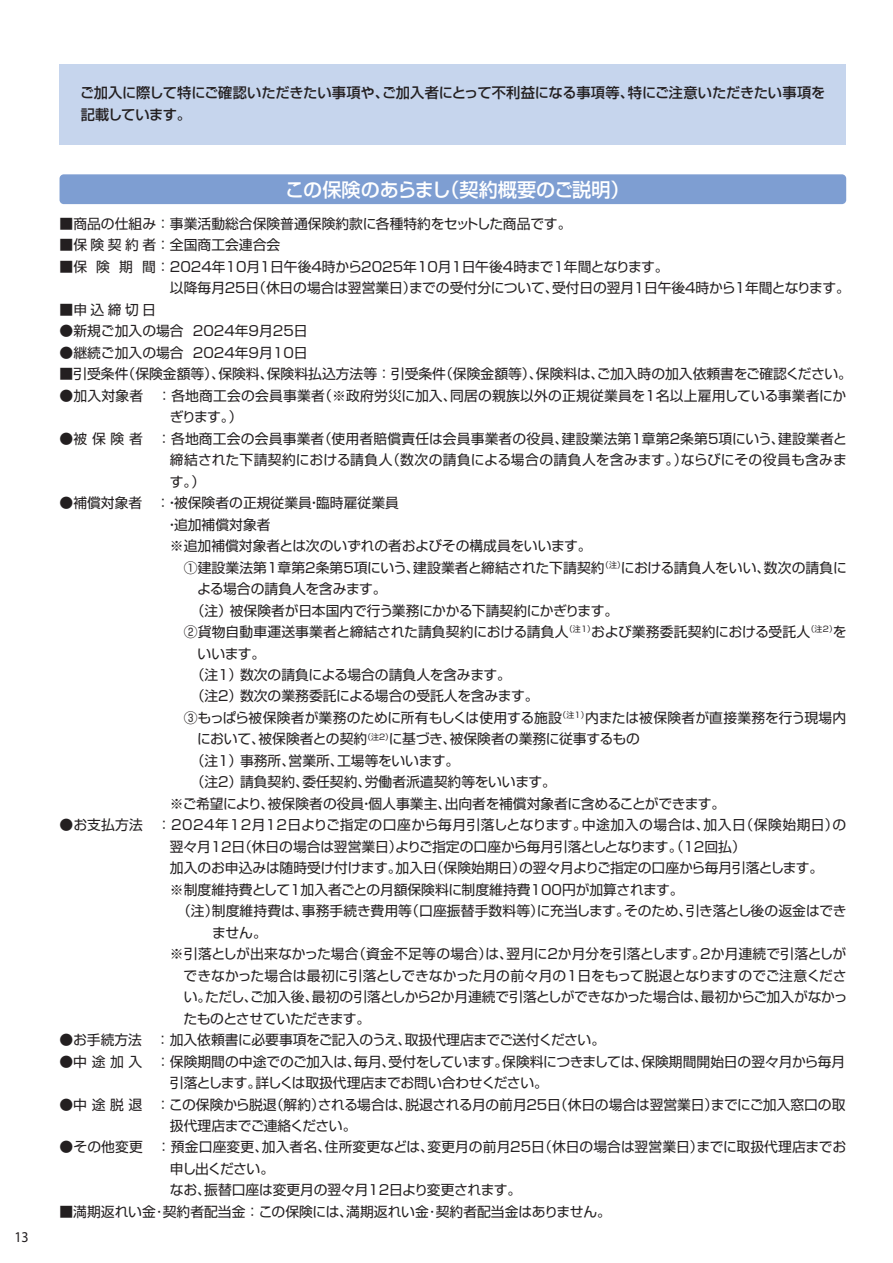
<style>
.page{position:relative;width:893px;height:1263px;background:#fff}
.page>*{position:absolute;margin:0;border:0;box-sizing:border-box;transform-origin:0 0}
.t1{font:19.2px "Shin Go Pro Medium 90 pv RKSJ H";color:#fff}
.t2{font:15px "Myriad Pro";color:#231f20;scale:.93 1}
.t3{font:14.25px/22.5px "Shin Go Pro Medium 90 pv RKSJ H";letter-spacing:-.01em;color:#231f20}
.t4{font:13.8px/21.5px "Shin Go Pro Regular 90 pv RKSJ H";color:#231f20}
.t5{font:13.8px "Shin Go Pro Regular 90 pv RKSJ H";letter-spacing:.04em;color:#231f20}
.t6{font:13.8px "Shin Go Pro Regular 90 pv RKSJ H";letter-spacing:-.02em;color:#231f20}
.t7{font:13.8px "Shin Go Pro Regular 90 pv RKSJ H";letter-spacing:-.035em;color:#231f20}
</style>
<div class="page">
<div style="left:60px;top:64px;width:786px;height:81px;background:#c6d5ed"></div>
<div style="left:60px;top:174px;width:786px;height:30px;background:#7e9ed2;border-radius:4px"></div>
<p class="t2" style="left:15px;top:1227px;width:17px">13</p>
<p class="t3" style="left:80px;top:79px;width:747px">ご加入に際して特にご確認いただきたい事項や、ご加入者にとって不利益になる事項等、特にご注意いただきたい事項を記載しています。</p>
<h1 class="t1" style="left:286px;top:174px;width:346px">この保険のあらまし（契約概要のご説明）</h1>
<p class="t4" style="left:60px;top:211px;width:513px">■商品の仕組み：事業活動総合保険普通保険約款に各種特約をセットした商品です。</p>
<p class="t4" style="left:60px;top:233px;width:222px">■保険契約者：全国商工会連合会</p>
<p class="t4" style="left:170px;top:254px;width:681px;text-indent:-110px">■保 険 期 間：2024年10月1日午後4時から2025年10月1日午後4時まで1年間となります。<br>以降毎月25日（休日の場合は翌営業日）までの受付分について、受付日の翌月１日午後４時から１年間となります。</p>
<p class="t4" style="left:60px;top:297px;width:98px">■申込締切日</p>
<p class="t4" style="left:60px;top:319px;width:263px">●新規ご加入の場合 2024年9月25日　</p>
<p class="t4" style="left:60px;top:340px;width:250px">●継続ご加入の場合 2024年9月10日</p>
<p class="t4" style="left:60px;top:362px;width:794px">■引受条件（保険金額等）、保険料、保険料払込方法等：引受条件（保険金額等）、保険料は、ご加入時の加入依頼書をご確認ください。</p>
<p class="t4" style="left:170px;top:383px;width:678px;text-indent:-110px">●加入対象者　：各地商工会の会員事業者（※政府労災に加入、同居の親族以外の正規従業員を1名以上雇用している事業者にかぎります。）</p>
<p class="t4" style="left:170px;top:426px;width:679px;text-align:justify;text-indent:-110px">●被保険者　：各地商工会の会員事業者（使用者賠償責任は会員事業者の役員、建設業法第１章第２条第５項にいう、建設業者と締結された下請契約における請負人（数次の請負による場合の請負人を含みます。）ならびにその役員も含みます。）</p>
<p class="t4" style="left:60px;top:491px;width:341px">●補償対象者　：・被保険者の正規従業員・臨時雇従業員</p>
<p class="t4" style="left:165px;top:512px;width:107px">・追加補償対象者</p>
<p class="t4" style="left:170px;top:533px;width:423px">※追加補償対象者とは次のいずれの者およびその構成員をいいます。</p>
<p class="t4" style="left:184px;top:555px;width:664px">①建設業法第１章第２条第５項にいう、建設業者と締結された下請契約<sup>（注）</sup>における請負人をいい、数次の請負に</p>
<p class="t4" style="left:197px;top:576px;width:191px">よる場合の請負人を含みます。</p>
<p class="t6" style="left:191px;top:599px;width:429px">（注）被保険者が日本国内で行う業務にかかる下請契約にかぎります。</p>
<p class="t4" style="left:184px;top:619px;width:664px">②貨物自動車運送事業者と締結された請負契約における請負人<sup>（注１）</sup>および業務委託契約における受託人<sup>（注２）</sup>を</p>
<p class="t4" style="left:198px;top:641px;width:69px">いいます。</p>
<p class="t4" style="left:191px;top:662px;width:322px">（注１）数次の請負による場合の請負人を含みます。</p>
<p class="t4" style="left:191px;top:684px;width:349px">（注２）数次の業務委託による場合の受託人を含みます。</p>
<p class="t4" style="left:184px;top:705px;width:664px">③もっぱら被保険者が業務のために所有もしくは使用する施設<sup>（注１）</sup>内または被保険者が直接業務を行う現場内</p>
<p class="t4" style="left:197px;top:727px;width:444px">において、被保険者との契約<sup>（注２）</sup>に基づき、被保険者の業務に従事するもの</p>
<p class="t4" style="left:191px;top:748px;width:270px">（注１）事務所、営業所、工場等をいいます。</p>
<p class="t4" style="left:191px;top:770px;width:367px">（注２）請負契約、委任契約、労働者派遣契約等をいいます。</p>
<p class="t4" style="left:170px;top:791px;width:557px">※ご希望により、被保険者の役員・個人事業主、出向者を補償対象者に含めることができます。</p>
<p class="t5" style="left:60px;top:814px;width:788px">●お支払方法　：2024年12月12日よりご指定の口座から毎月引落しとなります。中途加入の場合は、加入日（保険始期日）の</p>
<p class="t4" style="left:170px;top:834px;width:577px">翌々月12日（休日の場合は翌営業日）よりご指定の口座から毎月引落としとなります。（12回払）</p>
<p class="t4" style="left:170px;top:856px;width:655px">加入のお申込みは随時受け付けます。加入日（保険始期日）の翌々月よりご指定の口座から毎月引落とします。</p>
<p class="t4" style="left:170px;top:877px;width:515px">※制度維持費として1加入者ごとの月額保険料に制度維持費100円が加算されます。</p>
<p class="t4" style="left:177px;top:898px;width:671px">（注）制度維持費は、事務手続き費用等（口座振替手数料等）に充当します。そのため、引き落とし後の返金はでき</p>
<p class="t4" style="left:212px;top:920px;width:56px">ません。</p>
<p class="t4" style="left:170px;top:941px;width:678px">※引落としが出来なかった場合（資金不足等の場合）は、翌月に2か月分を引落とします。2か月連続で引落としが</p>
<p class="t4" style="left:184px;top:963px;width:664px">できなかった場合は最初に引落としできなかった月の前々月の1日をもって脱退となりますのでご注意くださ</p>
<p class="t4" style="left:184px;top:984px;width:665px">い。ただし、ご加入後、最初の引落としから2か月連続で引落としができなかった場合は、最初からご加入がなかっ</p>
<p class="t7" style="left:183px;top:1007px;width:188px">たものとさせていただきます。</p>
<p class="t4" style="left:60px;top:1027px;width:547px">●お手続方法　：加入依頼書に必要事項をご記入のうえ、取扱代理店までご送付ください。</p>
<p class="t4" style="left:170px;top:1049px;width:677px;text-indent:-110px">●中途加入　：保険期間の中途でのご加入は、毎月、受付をしています。保険料につきましては、保険期間開始日の翌々月から毎月引落とします。詳しくは取扱代理店までお問い合わせください。</p>
<p class="t4" style="left:170px;top:1092px;width:677px;text-indent:-110px">●中途脱退　：この保険から脱退（解約）される場合は、脱退される月の前月25日（休日の場合は翌営業日）までにご加入窓口の取扱代理店までご連絡ください。</p>
<p class="t4" style="left:170px;top:1135px;width:678px;text-indent:-110px">●その他変更　：預金口座変更、加入者名、住所変更などは、変更月の前月25日（休日の場合は翌営業日）までに取扱代理店までお申し出ください。<br>なお、振替口座は変更月の翌々月12日より変更されます。</p>
<p class="t4" style="left:60px;top:1199px;width:553px">■満期返れい金･契約者配当金：この保険には、満期返れい金･契約者配当金はありません。</p>
</div>
